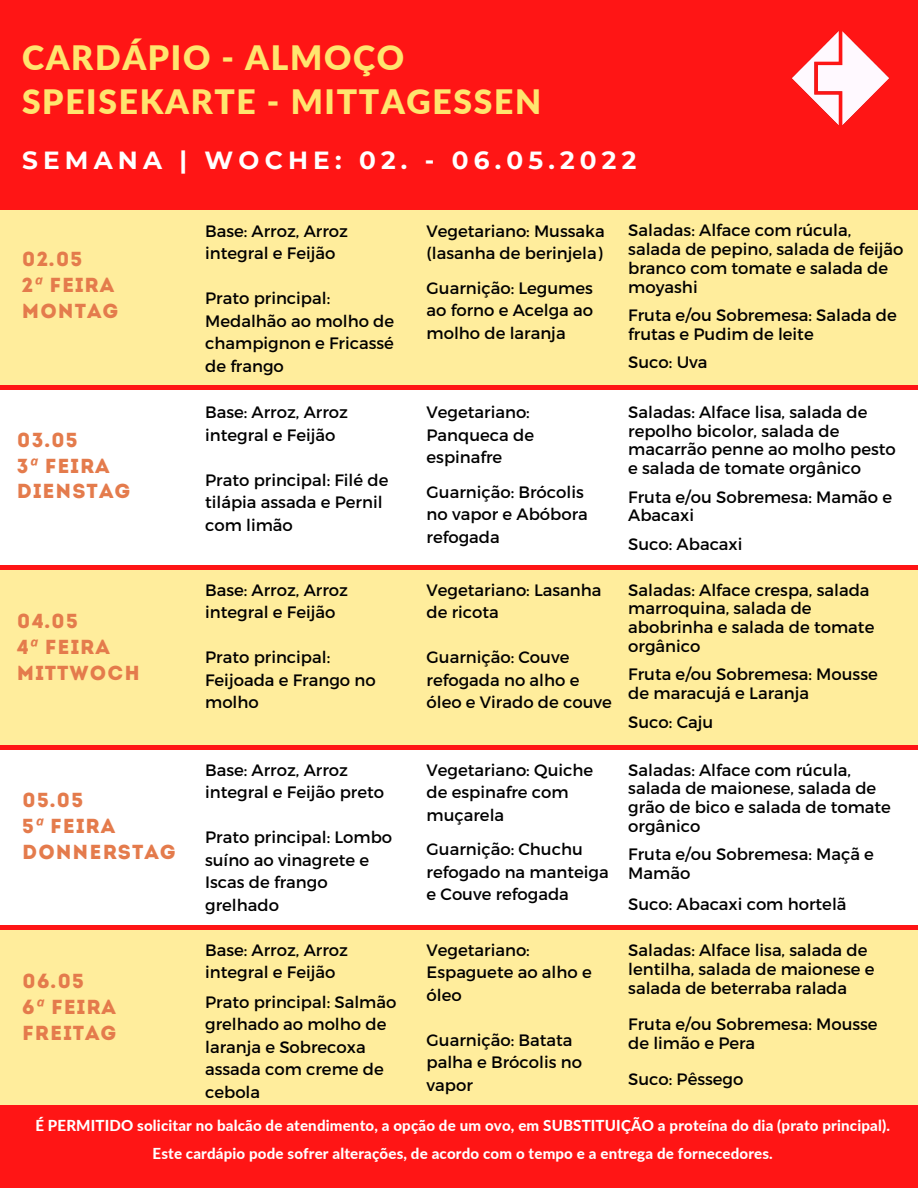
<style>
.page{position:relative;width:918px;height:1188px;background:#ff1515}
.page>*{position:absolute;margin:0;border:0;box-sizing:border-box;transform-origin:0 0}
.t1{font:900 33.6px/43.8px "Lato";letter-spacing:.05em;color:#ffe56f}
.t2{font:700 24.75px "Montserrat";letter-spacing:.21em;color:#fff}
.t3{font:20.25px/25.8px "Intro";letter-spacing:.05em;color:#e47b4c}
.t4{font:16.5px/22.5px "Montserrat";color:#000}
.t5{font:800 15.15px/28.5px "Lato";letter-spacing:.01em;color:#fff;text-align:center}
.s1{font-family:"Noto Sans";font-weight:700;font-style:italic}
</style>
<div class="page">
<img style="left:792px;top:31px;width:97px;height:94px">
<div style="left:0;top:391px;width:918px;height:173px;background:#fff"></div>
<div style="left:0;top:211px;width:918px;height:173px;background:#ffed9c"></div>
<div style="left:0;top:751px;width:918px;height:173px;background:#fff"></div>
<div style="left:0;top:571px;width:918px;height:173px;background:#ffed9c"></div>
<div style="left:0;top:931px;width:918px;height:173px;background:#ffed9c"></div>
<h1 class="t1" style="left:22px;top:34px;width:521px">CARDÁPIO - ALMOÇO<br>SPEISEKARTE - MITTAGESSEN</h1>
<h2 class="t2" style="left:22px;top:142px;width:616px">SEMANA | WOCHE: 02. - 06.05.2022</h2>
<p class="t3" style="left:22px;top:246px;width:98px">02.05<br>2<span class="s1">ª</span> FEIRA<br>MONTAG</p>
<p class="t3" style="left:17px;top:427px;width:115px">03.05<br>3<span class="s1">ª</span> FEIRA<br>DIENSTAG</p>
<p class="t3" style="left:17px;top:608px;width:124px">04.05<br>4<span class="s1">ª</span> FEIRA<br>MITTWOCH</p>
<p class="t3" style="left:22px;top:787px;width:155px">05.05<br>5<span class="s1">ª</span> FEIRA<br>DONNERSTAG</p>
<p class="t3" style="left:22px;top:968px;width:96px">06.05<br>6<span class="s1">ª</span> FEIRA<br>FREITAG</p>
<p class="t4" style="left:205px;top:220px;width:144px">Base: Arroz, Arroz integral e Feijão</p>
<p class="t4" style="left:205px;top:287px;width:191px">Prato principal:<br>Medalhão ao molho de champignon e Fricassé de frango</p>
<p class="t4" style="left:205px;top:401px;width:144px">Base: Arroz, Arroz integral e Feijão</p>
<p class="t4" style="left:205px;top:468px;width:185px">Prato principal: Filé de tilápia assada e Pernil com limão</p>
<p class="t4" style="left:205px;top:579px;width:144px">Base: Arroz, Arroz integral e Feijão</p>
<p class="t4" style="left:205px;top:646px;width:172px">Prato principal:<br>Feijoada e Frango no molho</p>
<p class="t4" style="left:205px;top:759px;width:181px">Base: Arroz, Arroz integral e Feijão preto</p>
<p class="t4" style="left:205px;top:826px;width:189px">Prato principal: Lombo suíno ao vinagrete e<br>Iscas de frango grelhado</p>
<p class="t4" style="left:205px;top:939px;width:144px">Base: Arroz, Arroz integral e Feijão</p>
<p class="t4" style="left:205px;top:990px;width:193px">Prato principal: Salmão grelhado ao molho de laranja e Sobrecoxa assada com creme de cebola</p>
<p class="t4" style="left:427px;top:220px;width:180px">Vegetariano: Mussaka (lasanha de berinjela)</p>
<p class="t4" style="left:427px;top:277px;width:168px;text-align:justify">Guarnição: Legumes ao forno e Acelga ao molho de laranja</p>
<p class="t4" style="left:427px;top:401px;width:109px">Vegetariano:<br>Panqueca de espinafre</p>
<p class="t4" style="left:427px;top:480px;width:163px">Guarnição: Brócolis no vapor e Abóbora refogada</p>
<p class="t4" style="left:427px;top:579px;width:177px">Vegetariano: Lasanha de ricota</p>
<p class="t4" style="left:427px;top:646px;width:187px">Guarnição: Couve refogada no alho e óleo e Virado de couve</p>
<p class="t4" style="left:427px;top:759px;width:168px">Vegetariano: Quiche de espinafre com muçarela</p>
<p class="t4" style="left:427px;top:838px;width:184px">Guarnição: Chuchu refogado na manteiga e Couve refogada</p>
<p class="t4" style="left:427px;top:939px;width:167px">Vegetariano:<br>Espaguete ao alho e óleo</p>
<p class="t4" style="left:427px;top:1029px;width:157px">Guarnição: Batata palha e Brócolis no vapor</p>
<p class="t4" style="left:628px;top:221px;width:277px;line-height:18.8px">Saladas: Alface com rúcula, salada de pepino, salada de feijão branco com tomate e salada de moyashi</p>
<p class="t4" style="left:628px;top:306px;width:270px;line-height:18.8px">Fruta e/ou Sobremesa: Salada de frutas e Pudim de leite</p>
<p class="t4" style="left:628px;top:351px;width:81px">Suco: Uva</p>
<p class="t4" style="left:628px;top:403px;width:269px;line-height:18.8px">Saladas: Alface lisa, salada de repolho bicolor, salada de macarrão penne ao molho pesto e salada de tomate orgânico</p>
<p class="t4" style="left:628px;top:487px;width:265px;line-height:18.8px">Fruta e/ou Sobremesa: Mamão e<br>Abacaxi</p>
<p class="t4" style="left:628px;top:533px;width:116px">Suco: Abacaxi</p>
<p class="t4" style="left:628px;top:580px;width:248px;line-height:18.8px">Saladas: Alface crespa, salada marroquina, salada de abobrinha e salada de tomate orgânico</p>
<p class="t4" style="left:628px;top:665px;width:251px;line-height:18.8px">Fruta e/ou Sobremesa: Mousse de maracujá e Laranja</p>
<p class="t4" style="left:628px;top:710px;width:87px">Suco: Caju</p>
<p class="t4" style="left:628px;top:760px;width:264px;line-height:18.8px">Saladas: Alface com rúcula, salada de maionese, salada de grão de bico e salada de tomate orgânico</p>
<p class="t4" style="left:628px;top:845px;width:247px;line-height:18.8px">Fruta e/ou Sobremesa: Maçã e<br>Mamão</p>
<p class="t4" style="left:628px;top:893px;width:220px">Suco: Abacaxi com hortelã</p>
<p class="t4" style="left:628px;top:940px;width:248px;line-height:19.2px">Saladas: Alface lisa, salada de lentilha, salada de maionese e salada de beterraba ralada</p>
<p class="t4" style="left:628px;top:1014px;width:251px;line-height:19.2px">Fruta e/ou Sobremesa: Mousse de limão e Pera</p>
<p class="t4" style="left:628px;top:1068px;width:117px">Suco: Pêssego</p>
<p class="t5" style="left:35px;top:1110px;width:856px">É PERMITIDO solicitar no balcão de atendimento, a opção de um ovo, em SUBSTITUIÇÃO a proteína do dia (prato principal).<br>Este cardápio pode sofrer alterações, de acordo com o tempo e a entrega de fornecedores.</p>
</div>
